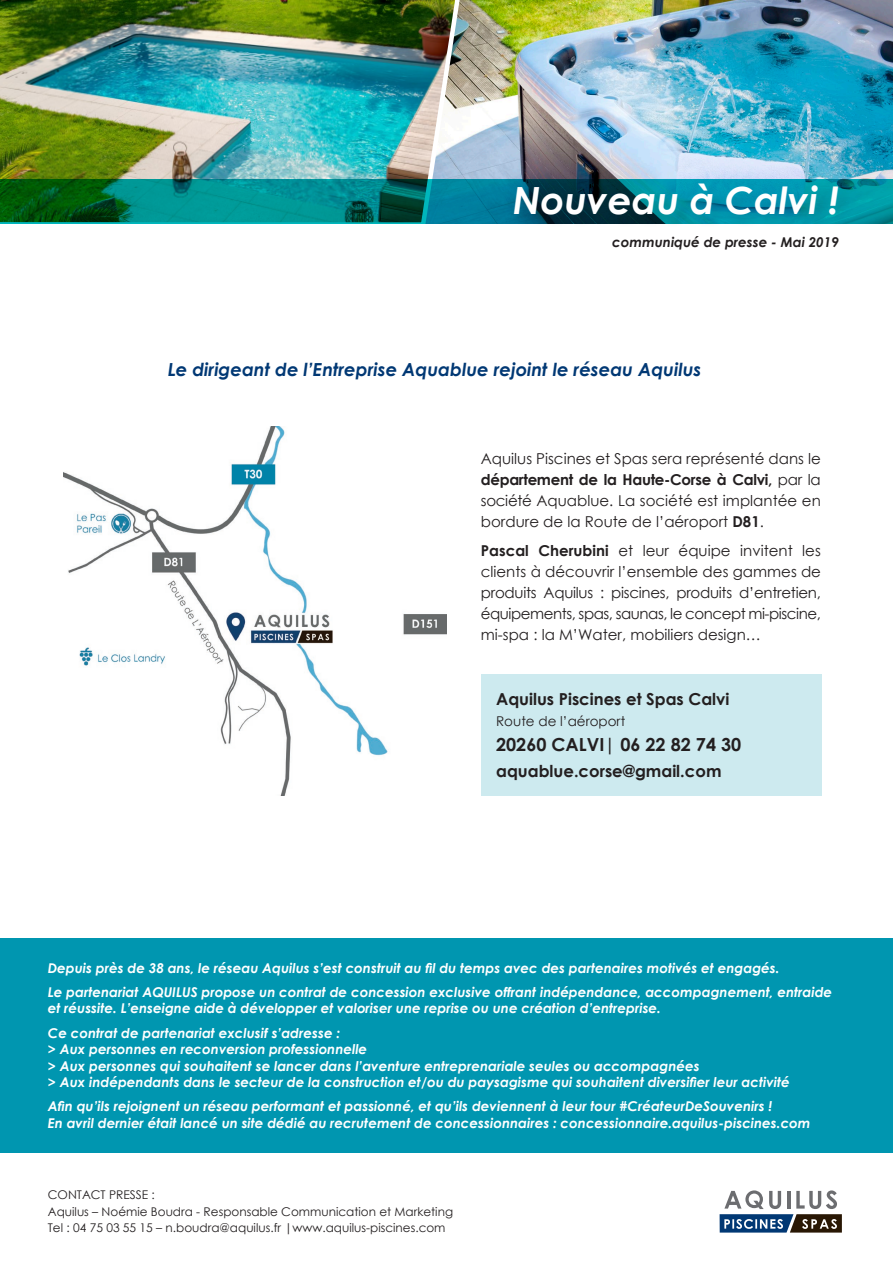
<style>
.page{position:relative;width:893px;height:1263px;background:#fff}
.page>*{position:absolute;margin:0;border:0;box-sizing:border-box;transform-origin:0 0}
.t1{font:italic 700 37.5px "Century Gothic";color:#fff}
.t2{font:italic 700 18px "Century Gothic";color:#013874}
.t3{font:700 18px "Century Gothic";color:#231f20}
.t4{font:700 16.5px "Century Gothic";color:#231f20}
.t5{font:15px/21px "Century Gothic";color:#231f20;text-align:justify}
.t6{font:italic 700 13.5px/16.2px "Century Gothic";color:#fff}
.t7{font:italic 700 13.5px "Century Gothic";color:#231f20}
.t8{font:13.5px "Century Gothic";color:#231f20}
.t9{font:12px/16.5px "Century Gothic";color:#231f20}
.s1{font-weight:700}
</style>
<div class="page">
<img style="left:483px;top:0;width:410px;height:179px">
<img style="left:0;top:0;width:483px;height:224px">
<svg style="left:0;top:179px;width:893px;height:44px;background:#007b73"></svg>
<div style="left:512px;top:182px;width:339px;height:47px;background:#231f20;opacity:.1"></div>
<div style="left:0;top:938px;width:893px;height:214px;background:#0096b0"></div>
<svg style="left:720px;top:1190px;width:122px;height:42px"></svg>
<div style="left:481px;top:674px;width:340px;height:121px;background:#cdeaef"></div>
<img style="left:64px;top:427px;width:383px;height:368px">
<p class="t1" style="left:513px;top:172px;width:328px">Nouveau à Calvi !</p>
<p class="t7" style="left:612px;top:232px;width:228px">communiqué de presse - Mai 2019</p>
<p class="t2" style="left:168px;top:356px;width:535px">Le dirigeant de l’Entreprise Aquablue rejoint le réseau Aquilus</p>
<p class="t5" style="left:481px;top:447px;width:341px">Aquilus Piscines et Spas sera représenté dans le <span class="s1">département de la Haute-Corse à Calvi,</span> par la société Aquablue. La société est implantée en bordure de la Route de l’aéroport <span class="s1">D81</span>.</p>
<p class="t5" style="left:481px;top:540px;width:341px"><span class="s1">Pascal Cherubini</span> et leur équipe invitent les clients à découvrir l’ensemble des gammes de produits Aquilus : piscines, produits d’entretien, équipements, spas, saunas, le concept mi-piscine, mi-spa : la M’Water, mobiliers design…</p>
<p class="t4" style="left:496px;top:687px;width:235px">Aquilus Piscines et Spas Calvi</p>
<p class="t8" style="left:496px;top:712px;width:131px">Route de l’aéroport</p>
<p class="t3" style="left:496px;top:731px;width:247px">20260 CALVI| 06 22 82 74 30</p>
<p class="t4" style="left:496px;top:758px;width:227px">aquablue.corse@gmail.com</p>
<p class="t6" style="left:48px;top:959px;width:733px">Depuis près de 38 ans, le réseau Aquilus s’est construit au fil du temps avec des partenaires motivés et engagés.</p>
<p class="t6" style="left:48px;top:984px;width:786px">Le partenariat AQUILUS propose un contrat de concession exclusive offrant indépendance, accompagnement, entraide et réussite. L’enseigne aide à développer et valoriser une reprise ou une création d’entreprise.</p>
<p class="t6" style="left:48px;top:1024px;width:294px">Ce contrat de partenariat exclusif s’adresse :</p>
<p class="t6" style="left:48px;top:1041px;width:321px">&gt; Aux personnes en reconversion professionnelle</p>
<p class="t6" style="left:48px;top:1057px;width:653px">&gt; Aux personnes qui souhaitent se lancer dans l’aventure entreprenariale seules ou accompagnées</p>
<p class="t6" style="left:48px;top:1073px;width:743px">&gt; Aux indépendants dans le secteur de la construction et/ou du paysagisme qui souhaitent diversifier leur activité</p>
<p class="t6" style="left:48px;top:1098px;width:726px">Afin qu’ils rejoignent un réseau performant et passionné, et qu’ils deviennent à leur tour #CréateurDeSouvenirs !</p>
<p class="t6" style="left:48px;top:1114px;width:764px">En avril dernier était lancé un site dédié au recrutement de concessionnaires : concessionnaire.aquilus-piscines.com</p>
<p class="t9" style="left:48px;top:1186px;width:407px">CONTACT PRESSE :<br>Aquilus – Noémie Boudra - Responsable Communication et Marketing<br>Tel : 04 75 03 55 15 – n.boudra@aquilus.fr |www.aquilus-piscines.com</p>
</div>
